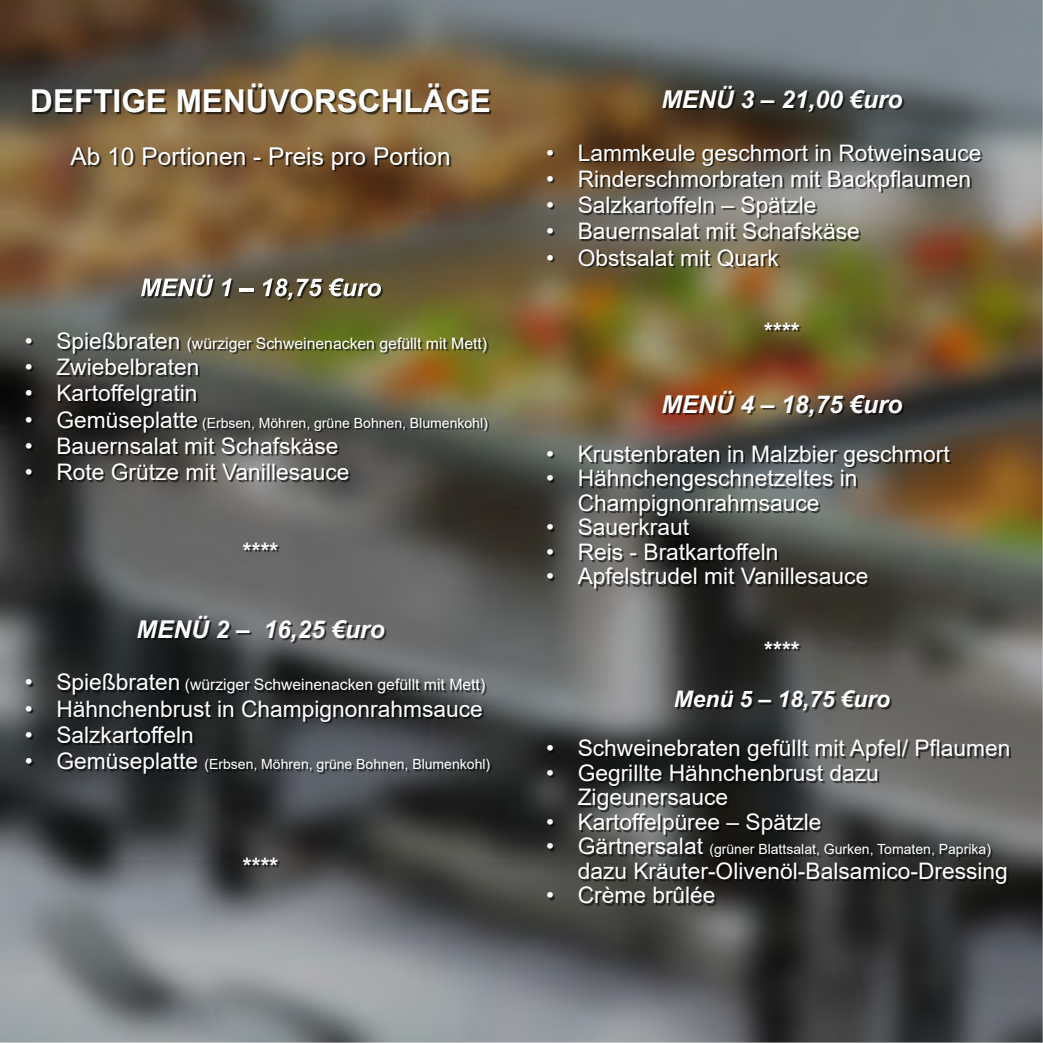
<style>
.page{position:relative;width:1043px;height:1043px;background:#fff}
.page>*{position:absolute;margin:0;border:0;box-sizing:border-box;transform-origin:0 0}
.t1{font:700 31.5px "Arial";color:#fff}
.t2{font:italic 700 24.5px "Arial";color:#fff}
.t3{font:24.5px "Arial";color:#fff}
.t4{font:22.75px/24.5px "Arial";color:#fff;text-align:center}
.t5{font:700 22.75px "Arial";color:#fff}
.t6{font:italic 700 22.75px "Arial";color:#fff}
.t7{font:15.75px "Arial";color:#fff}
.t8{font:14px "Arial";color:#fff}
.s1{font-size:22.75px}
</style>
<div class="page">
<img style="left:0;top:0;width:1042px;height:1042px">
<svg style="left:141px;top:274px;width:72px;height:22px"></svg>
<svg style="left:222px;top:278px;width:9px;height:18px"></svg>
<hr style="left:239px;top:288px;width:14px;height:3px;background:#fff">
<svg style="left:263px;top:278px;width:59px;height:22px"></svg>
<svg style="left:329px;top:278px;width:52px;height:18px"></svg>
<img style="left:549px;top:88px;width:461px;height:816px">
<h1 class="t1" style="left:30px;top:89px;width:462px">DEFTIGE MENÜVORSCHLÄGE</h1>
<p class="t3" style="left:70px;top:147px;width:381px">Ab 10 Portionen - Preis pro Portion</p>
<p class="t7" style="left:25px;top:337px;width:463px"><span class="s1">• Spießbraten</span> (würziger Schweinenacken gefüllt mit Mett)</p>
<p class="t4" style="left:25px;top:356px;width:176px">• Zwiebelbraten</p>
<p class="t4" style="left:25px;top:383px;width:174px">• Kartoffelgratin</p>
<p class="t8" style="left:25px;top:417px;width:464px"><span class="s1">• Gemüseplatte</span> (Erbsen, Möhren, grüne Bohnen, Blumenkohl)</p>
<p class="t4" style="left:25px;top:435px;width:315px">• Bauernsalat mit Schafskäse</p>
<p class="t4" style="left:25px;top:461px;width:326px">• Rote Grütze mit Vanillesauce</p>
<p class="t5" style="left:243px;top:542px;width:37px">****</p>
<p class="t2" style="left:137px;top:619px;width:249px">MENÜ 2 – 16,25 €uro</p>
<p class="t7" style="left:25px;top:678px;width:462px"><span class="s1">• Spießbraten</span> (würziger Schweinenacken gefüllt mit Mett)</p>
<p class="t4" style="left:25px;top:698px;width:459px">• Hähnchenbrust in Champignonrahmsauce</p>
<p class="t4" style="left:25px;top:724px;width:170px">• Salzkartoffeln</p>
<p class="t8" style="left:25px;top:758px;width:467px"><span class="s1">• Gemüseplatte</span> (Erbsen, Möhren, grüne Bohnen, Blumenkohl)</p>
<p class="t5" style="left:243px;top:857px;width:37px">****</p>
<p class="t2" style="left:661px;top:90px;width:243px">MENÜ 3 – 21,00 €uro</p>
<p class="t4" style="left:546px;top:142px;width:436px">• Lammkeule geschmort in Rotweinsauce</p>
<p class="t4" style="left:546px;top:168px;width:426px">• Rinderschmorbraten mit Backpflaumen</p>
<p class="t4" style="left:546px;top:195px;width:271px">• Salzkartoffeln – Spätzle</p>
<p class="t4" style="left:546px;top:221px;width:315px">• Bauernsalat mit Schafskäse</p>
<p class="t4" style="left:546px;top:247px;width:234px">• Obstsalat mit Quark</p>
<p class="t5" style="left:764px;top:322px;width:37px">****</p>
<p class="t2" style="left:661px;top:395px;width:243px">MENÜ 4 – 18,75 €uro</p>
<p class="t4" style="left:546px;top:443px;width:405px">• Krustenbraten in Malzbier geschmort</p>
<p class="t4" style="left:546px;top:468px;width:312px">• Hähnchengeschnetzeltes in<br>Champignonrahmsauce</p>
<p class="t4" style="left:546px;top:517px;width:144px">• Sauerkraut</p>
<p class="t4" style="left:546px;top:541px;width:234px">• Reis - Bratkartoffeln</p>
<p class="t4" style="left:546px;top:566px;width:323px">• Apfelstrudel mit Vanillesauce</p>
<p class="t5" style="left:764px;top:641px;width:37px">****</p>
<p class="t6" style="left:673px;top:690px;width:218px">Menü 5 – 18,75 €uro</p>
<p class="t4" style="left:546px;top:737px;width:465px">• Schweinebraten gefüllt mit Apfel/ Pflaumen</p>
<p class="t4" style="left:577px;top:762px;width:302px;text-align:left;text-indent:-32px">• Gegrillte Hähnchenbrust dazu<br>Zigeunersauce</p>
<p class="t4" style="left:546px;top:811px;width:277px">• Kartoffelpüree – Spätzle</p>
<p class="t8" style="left:546px;top:843px;width:446px"><span class="s1">• Gärtnersalat</span> (grüner Blattsalat, Gurken, Tomaten, Paprika)</p>
<p class="t4" style="left:577px;top:860px;width:431px">dazu Kräuter-Olivenöl-Balsamico-Dressing</p>
<p class="t4" style="left:546px;top:884px;width:171px">• Crème brûlée</p>
</div>
